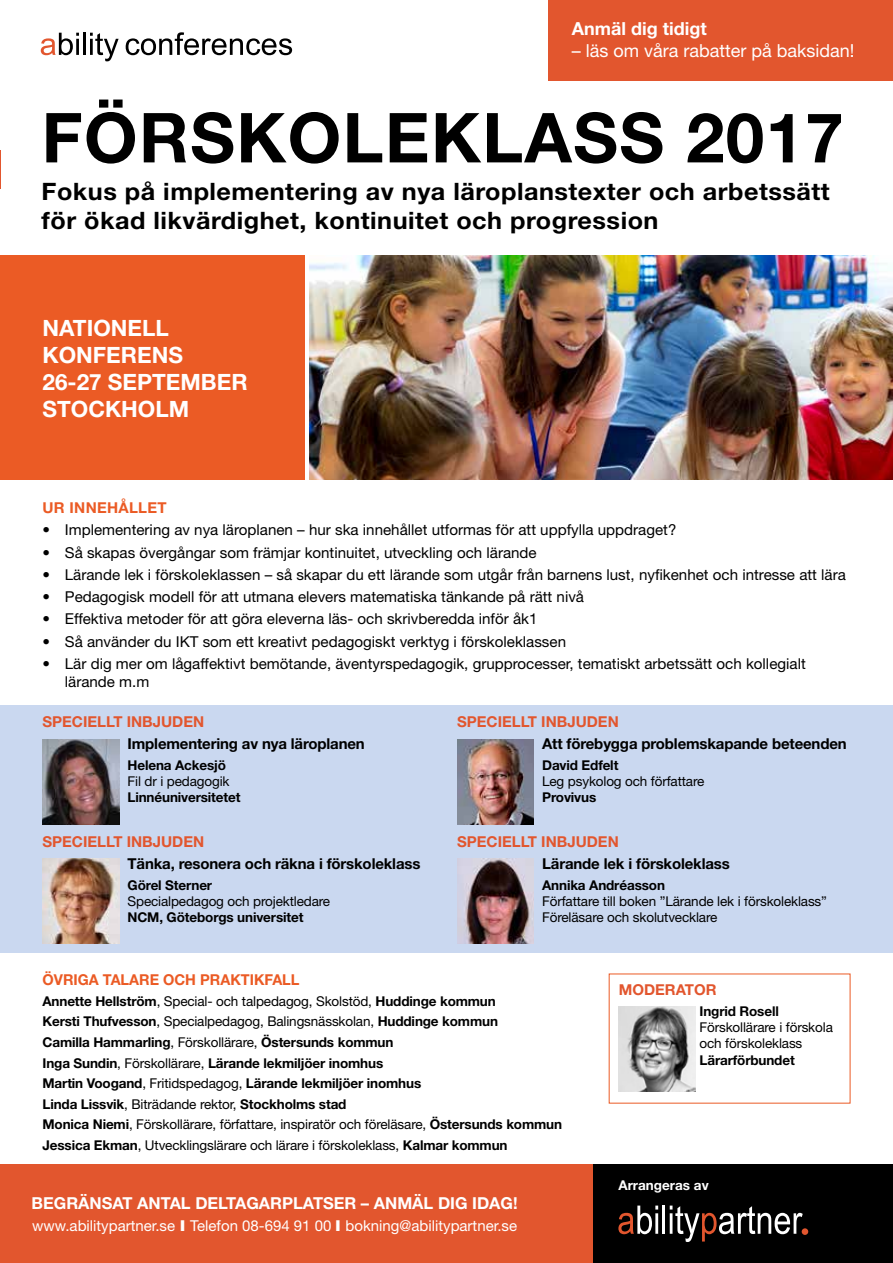
<style>
.page{position:relative;width:893px;height:1263px;background:#fff}
.page>*{position:absolute;margin:0;border:0;box-sizing:border-box;transform-origin:0 0}
.t1{font:700 69px "Helvetica Neue";letter-spacing:.02em;color:#000}
.t2{font:700 24px/28.8px "Helvetica Neue";letter-spacing:.02em;color:#000;scale:1.05 1}
.t3{font:700 22.5px/27px "Helvetica Neue";color:#fff}
.t4{font:18px "Helvetica Neue";color:#fff}
.t5{font:700 18px "Helvetica Neue";color:#fff}
.t6{font:700 16.5px "Helvetica Neue";color:#fff}
.t7{font:15px/18px "Helvetica Neue";color:#000}
.t8{font:700 15px "Helvetica Neue";letter-spacing:-.01em;color:#000}
.t9{font:700 15px "Helvetica Neue";color:#e2562e}
.t10{font:15px "Helvetica Neue";color:#fff}
.t11{font:700 15px "Helvetica Neue";color:#eb5b25}
.t12{font:700 15px "Helvetica Neue";letter-spacing:.02em;color:#eb5b25}
.t13{font:700 13.5px/20.5px "Helvetica Neue";letter-spacing:-.01em;color:#000}
.t14{font:13.5px/16.2px "Helvetica Neue";letter-spacing:-.01em;color:#000}
.t15{font:700 13.5px "Helvetica Neue";color:#fff}
.s1{font-weight:400}
.s2{font-weight:900}
</style>
<div class="page">
<svg style="left:41px;top:33px;width:38px;height:22px"></svg>
<hr style="left:83px;top:33px;width:3px;height:22px;background:#000">
<svg style="left:90px;top:33px;width:29px;height:28px"></svg>
<svg style="left:126px;top:32px;width:166px;height:23px"></svg>
<div style="left:549px;top:0;width:344px;height:81px;background:#e2562e"></div>
<div style="left:593px;top:1164px;width:300px;height:99px;background:#000"></div>
<div style="left:0;top:1164px;width:593px;height:99px;background:#e2562e"></div>
<svg style="left:618px;top:1205px;width:40px;height:29px"></svg>
<hr style="left:662px;top:1205px;width:3px;height:29px;background:#fff">
<svg style="left:670px;top:1205px;width:133px;height:37px"></svg>
<div style="left:802px;top:1228px;width:6px;height:7px;background:#e2562e;border-radius:50%"></div>
<div style="left:0;top:256px;width:304px;height:224px;background:#eb5b25"></div>
<img style="left:310px;top:256px;width:583px;height:224px">
<hr style="left:0;top:150px;width:1px;height:38px;background:#e2562e">
<div style="left:1px;top:705px;width:892px;height:247px;background:#cad8f0"></div>
<img style="left:619px;top:1006px;width:76px;height:85px">
<img style="left:43px;top:739px;width:76px;height:85px">
<img style="left:43px;top:859px;width:76px;height:85px">
<img style="left:457px;top:739px;width:77px;height:85px">
<img style="left:457px;top:859px;width:77px;height:85px">
<h3 class="t5" style="left:572px;top:18px;width:136px">Anmäl dig tidigt</h3>
<h3 class="t4" style="left:572px;top:40px;width:284px">– läs om våra rabatter på baksidan!</h3>
<h1 class="t1" style="left:42px;top:95px;width:803px">FÖRSKOLEKLASS 2017</h1>
<h2 class="t2" style="left:42px;top:176px;width:752px">Fokus på implementering av nya läroplanstexter och arbetssätt för ökad likvärdighet, kontinuitet och progression</h2>
<h3 class="t3" style="left:43px;top:314px;width:207px">NATIONELL<br>KONFERENS<br>26-27 SEPTEMBER<br>STOCKHOLM</h3>
<p class="t12" style="left:43px;top:498px;width:126px">UR INNEHÅLLET</p>
<p class="t7" style="left:43px;top:521px;width:635px">• Implementering av nya läroplanen – hur ska innehållet utformas för att uppfylla uppdraget?</p>
<p class="t7" style="left:43px;top:543px;width:496px">• Så skapas övergångar som främjar kontinuitet, utveckling och lärande</p>
<p class="t7" style="left:43px;top:565px;width:805px">• Lärande lek i förskoleklassen – så skapar du ett lärande som utgår från barnens lust, nyfikenhet och intresse att lära</p>
<p class="t7" style="left:43px;top:587px;width:543px">• Pedagogisk modell för att utmana elevers matematiska tänkande på rätt nivå</p>
<p class="t7" style="left:43px;top:610px;width:496px">• Effektiva metoder för att göra eleverna läs- och skrivberedda inför åk1</p>
<p class="t7" style="left:43px;top:632px;width:525px">• Så använder du IKT som ett kreativt pedagogiskt verktyg i förskoleklassen</p>
<p class="t7" style="left:65px;top:654px;width:742px;text-indent:-22px">• Lär dig mer om lågaffektivt bemötande, äventyrspedagogik, grupprocesser, tematiskt arbetssätt och kollegialt lärande m.m</p>
<p class="t9" style="left:43px;top:712px;width:163px">SPECIELLT INBJUDEN</p>
<p class="t8" style="left:128px;top:735px;width:239px">Implementering av nya läroplanen</p>
<p class="t13" style="left:128px;top:754px;width:100px">Helena Ackesjö</p>
<p class="t14" style="left:128px;top:773px;width:103px">Fil dr i pedagogik</p>
<p class="t13" style="left:128px;top:787px;width:114px">Linnéuniversitetet</p>
<p class="t9" style="left:43px;top:832px;width:163px">SPECIELLT INBJUDEN</p>
<p class="t8" style="left:128px;top:854px;width:294px">Tänka, resonera och räkna i förskoleklass</p>
<p class="t13" style="left:128px;top:874px;width:86px">Görel Sterner</p>
<p class="t14" style="left:128px;top:893px;width:204px">Specialpedagog och projektledare</p>
<p class="t13" style="left:128px;top:906px;width:177px">NCM, Göteborgs universitet</p>
<p class="t9" style="left:457px;top:712px;width:163px">SPECIELLT INBJUDEN</p>
<p class="t8" style="left:542px;top:735px;width:306px">Att förebygga problemskapande beteenden</p>
<p class="t13" style="left:542px;top:754px;width:78px">David Edfelt</p>
<p class="t14" style="left:542px;top:773px;width:164px">Leg psykolog och författare</p>
<p class="t13" style="left:542px;top:787px;width:56px">Provivus</p>
<p class="t9" style="left:457px;top:832px;width:163px">SPECIELLT INBJUDEN</p>
<p class="t8" style="left:542px;top:854px;width:189px">Lärande lek i förskoleklass</p>
<p class="t13" style="left:542px;top:874px;width:124px">Annika Andréasson</p>
<p class="t14" style="left:542px;top:893px;width:286px">Författare till boken ”Lärande lek i förskoleklass”<br>Föreläsare och skolutvecklare</p>
<p class="t11" style="left:43px;top:971px;width:259px">ÖVRIGA TALARE OCH PRAKTIKFALL</p>
<p class="t13" style="left:43px;top:990px;width:521px">Annette Hellström<span class="s1">, Special- och talpedagog, Skolstöd,</span> Huddinge kommun<br>Kersti Thufvesson<span class="s1">, Specialpedagog, Balingsnässkolan,</span> Huddinge kommun<br>Camilla Hammarling<span class="s1">, Förskollärare,</span> Östersunds kommun<br>Inga Sundin<span class="s1">, Förskollärare,</span> Lärande lekmiljöer inomhus<br>Martin Voogand<span class="s1">, Fritidspedagog,</span> Lärande lekmiljöer inomhus<br>Linda Lissvik<span class="s1">, Biträdande rektor,</span> Stockholms stad<br>Monica Niemi<span class="s1">, Förskollärare, författare, inspiratör och föreläsare,</span> Östersunds kommun Jessica Ekman<span class="s1">, Utvecklingslärare och lärare i förskoleklass,</span> Kalmar kommun</p>
<p class="t6" style="left:32px;top:1192px;width:488px">BEGRÄNSAT ANTAL DELTAGARPLATSER – ANMÄL DIG IDAG!</p>
<p class="t10" style="left:32px;top:1217px;width:486px">www.abilitypartner.se <span class="s2">I</span> Telefon 08-694 91 00 <span class="s2">I</span> bokning@abilitypartner.se</p>
<p class="t9" style="left:619px;top:981px;width:99px">MODERATOR</p>
<p class="t13" style="left:699px;top:1000px;width:81px">Ingrid Rosell</p>
<p class="t14" style="left:699px;top:1019px;width:135px">Förskollärare i förskola och förskoleklass</p>
<p class="t13" style="left:699px;top:1049px;width:97px">Lärarförbundet</p>
<p class="t15" style="left:618px;top:1176px;width:92px">Arrangeras av</p>
</div>
